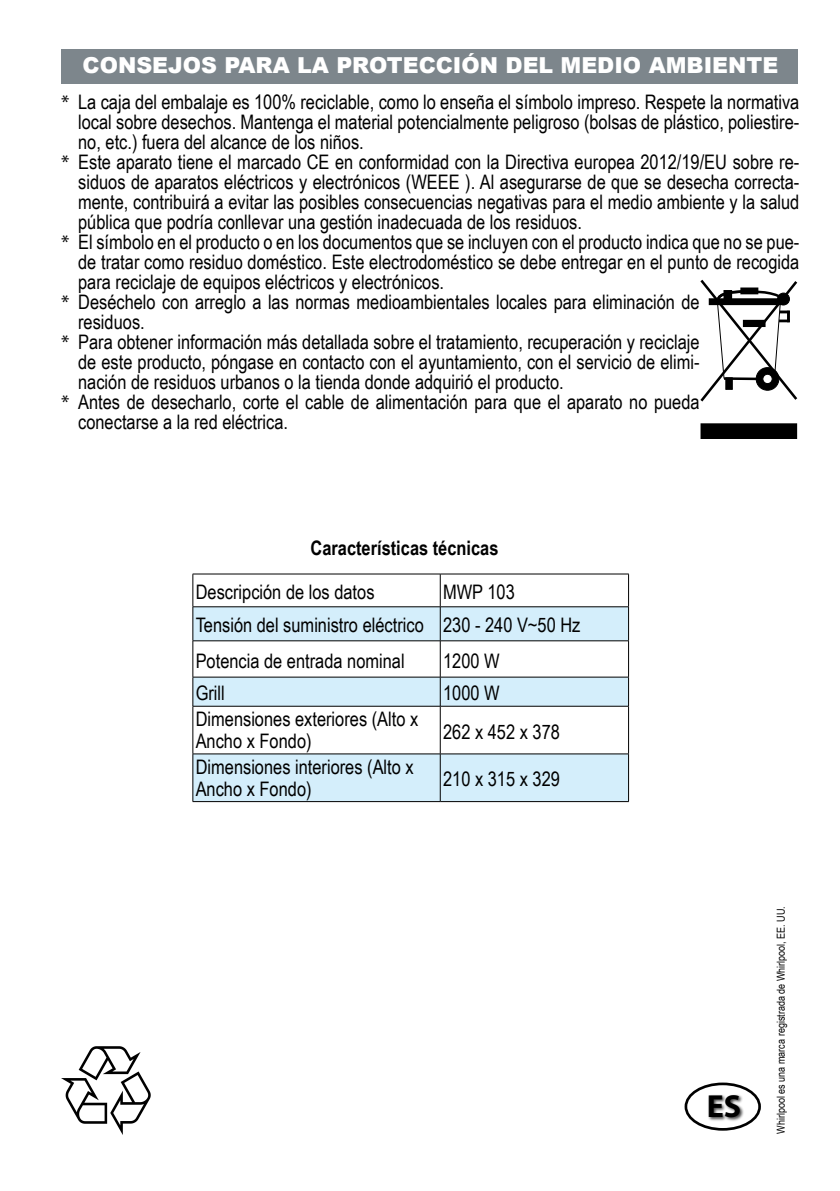
<style>
.page{position:relative;width:840px;height:1191px;background:#fff}
.page>*{position:absolute;margin:0;border:0;box-sizing:border-box;transform-origin:0 0}
.t1{font:700 32px "Myriad Pro";color:#000}
.t2{font:900 22px "Arial";color:#fff}
.t3{font:20px/34.2px "Arial Narrow";color:#000}
.t4{font:700 20px "Arial Narrow";color:#000}
.t5{font:11px "Arial Narrow";color:#000}
.s1{font-family:"Myriad Pro"}
</style>
<div class="page">
<svg style="left:700px;top:423px;width:96px;height:15px"></svg>
<svg style="left:700px;top:279px;width:97px;height:123px"></svg>
<div style="left:61px;top:49px;width:736px;height:35px;background:#7d868c"></div>
<svg style="left:61px;top:1046px;width:90px;height:89px"></svg>
<div style="left:684px;top:1082px;width:76px;height:48px;border:3px solid #000;border-radius:50%"></div>
<img style="left:704px;top:1087px;width:42px;height:43px">
<svg style="left:193px;top:607px;width:435px;height:194px;fill:#d4eefb"></svg>
<hr style="left:192px;top:573px;width:248px;height:1px;background:#000">
<hr style="left:192px;top:574px;width:1px;height:32px;background:#000">
<hr style="left:440px;top:573px;width:188px;height:1px;background:#000">
<hr style="left:439px;top:574px;width:1px;height:32px;background:#000">
<hr style="left:628px;top:574px;width:1px;height:32px;background:#000">
<hr style="left:192px;top:606px;width:248px;height:1px;background:#000">
<hr style="left:192px;top:607px;width:1px;height:33px;background:#000">
<hr style="left:440px;top:606px;width:188px;height:1px;background:#000">
<hr style="left:439px;top:607px;width:1px;height:33px;background:#000">
<hr style="left:628px;top:607px;width:1px;height:33px;background:#000">
<hr style="left:192px;top:640px;width:248px;height:1px;background:#000">
<hr style="left:192px;top:641px;width:1px;height:36px;background:#000">
<hr style="left:192px;top:677px;width:248px;height:1px;background:#000">
<svg style="left:192px;top:677px;width:1px;height:29px"></svg>
<hr style="left:192px;top:706px;width:248px;height:1px;background:#000">
<hr style="left:192px;top:706px;width:1px;height:47px;background:#000">
<hr style="left:192px;top:753px;width:248px;height:1px;background:#000">
<hr style="left:192px;top:754px;width:1px;height:47px;background:#000">
<hr style="left:192px;top:801px;width:248px;height:1px;background:#000">
<hr style="left:440px;top:640px;width:188px;height:1px;background:#000">
<hr style="left:439px;top:641px;width:1px;height:36px;background:#000">
<hr style="left:628px;top:641px;width:1px;height:36px;background:#000">
<hr style="left:440px;top:677px;width:188px;height:1px;background:#000">
<svg style="left:439px;top:677px;width:1px;height:29px"></svg>
<svg style="left:628px;top:677px;width:1px;height:29px"></svg>
<hr style="left:440px;top:706px;width:188px;height:1px;background:#000">
<hr style="left:439px;top:706px;width:1px;height:47px;background:#000">
<hr style="left:628px;top:706px;width:1px;height:47px;background:#000">
<hr style="left:440px;top:753px;width:188px;height:1px;background:#000">
<hr style="left:439px;top:754px;width:1px;height:47px;background:#000">
<hr style="left:628px;top:754px;width:1px;height:47px;background:#000">
<hr style="left:440px;top:801px;width:188px;height:1px;background:#000">
<p class="t2" style="left:82px;top:49px;width:697px">CONSEJOS PARA LA PROTECCIÓN DEL MEDIO AMBIENTE</p>
<p class="t3" style="left:61px;top:84px;width:739px"><span class="s1">*</span> La caja del embalaje es 100% reciclable, como lo enseña el símbolo impreso. Respete la normativa</p>
<p class="t3" style="left:78px;top:104px;width:722px">local sobre desechos. Mantenga el material potencialmente peligroso (bolsas de plástico, poliestire-</p>
<p class="t3" style="left:78px;top:124px;width:287px">no, etc.) fuera del alcance de los niños.</p>
<p class="t3" style="left:61px;top:144px;width:739px"><span class="s1">*</span> Este aparato tiene el marcado CE en conformidad con la Directiva europea 2012/19/EU sobre re-</p>
<p class="t3" style="left:78px;top:164px;width:722px">siduos de aparatos eléctricos y electrónicos (WEEE ). Al asegurarse de que se desecha correcta-</p>
<p class="t3" style="left:78px;top:184px;width:722px">mente, contribuirá a evitar las posibles consecuencias negativas para el medio ambiente y la salud</p>
<p class="t3" style="left:78px;top:204px;width:505px">pública que podría conllevar una gestión inadecuada de los residuos.</p>
<p class="t3" style="left:61px;top:224px;width:739px"><span class="s1">*</span> El símbolo en el producto o en los documentos que se incluyen con el producto indica que no se pue-</p>
<p class="t3" style="left:78px;top:244px;width:722px">de tratar como residuo doméstico. Este electrodoméstico se debe entregar en el punto de recogida</p>
<p class="t3" style="left:78px;top:264px;width:367px">para reciclaje de equipos eléctricos y electrónicos.</p>
<p class="t3" style="left:61px;top:284px;width:639px"><span class="s1">*</span> Deséchelo con arreglo a las normas medioambientales locales para eliminación de</p>
<p class="t3" style="left:78px;top:304px;width:68px">residuos.</p>
<p class="t3" style="left:61px;top:324px;width:639px"><span class="s1">*</span> Para obtener información más detallada sobre el tratamiento, recuperación y reciclaje</p>
<p class="t3" style="left:78px;top:344px;width:622px">de este producto, póngase en contacto con el ayuntamiento, con el servicio de elimi-</p>
<p class="t3" style="left:78px;top:364px;width:487px">nación de residuos urbanos o la tienda donde adquirió el producto.</p>
<p class="t3" style="left:61px;top:384px;width:639px"><span class="s1">*</span> Antes de desecharlo, corte el cable de alimentación para que el aparato no pueda</p>
<p class="t3" style="left:78px;top:404px;width:211px">conectarse a la red eléctrica.</p>
<p class="t4" style="left:310px;top:532px;width:189px">Características técnicas</p>
<p class="t3" style="left:195px;top:574px;width:180px">Descripción de los datos</p>
<p class="t3" style="left:195px;top:574px;width:386px;text-indent:247px">MWP 103<br>Tensión del suministro eléctrico 230 - 240 V~50 Hz<br>Potencia de entrada nominal</p>
<p class="t3" style="left:443px;top:642px;width:58px">1200 W</p>
<p class="t3" style="left:195px;top:675px;width:31px">Grill</p>
<p class="t3" style="left:443px;top:675px;width:58px">1000 W</p>
<p class="t3" style="left:195px;top:707px;width:224px;line-height:22px">Dimensiones exteriores (Alto x<br>Ancho x Fondo)</p>
<p class="t3" style="left:443px;top:713px;width:118px">262 x 452 x 378</p>
<p class="t3" style="left:195px;top:755px;width:219px;line-height:22px">Dimensiones interiores (Alto x<br>Ancho x Fondo)</p>
<p class="t3" style="left:443px;top:761px;width:118px">210 x 315 x 329</p>
<h1 class="t1" style="left:706px;top:1087px;width:36px">ES</h1>
<p class="t5" style="left:772px;top:1133px;width:229px;rotate:-90deg">Whirlpool es una marca registrada de Whirlpool, EE. UU.</p>
</div>
